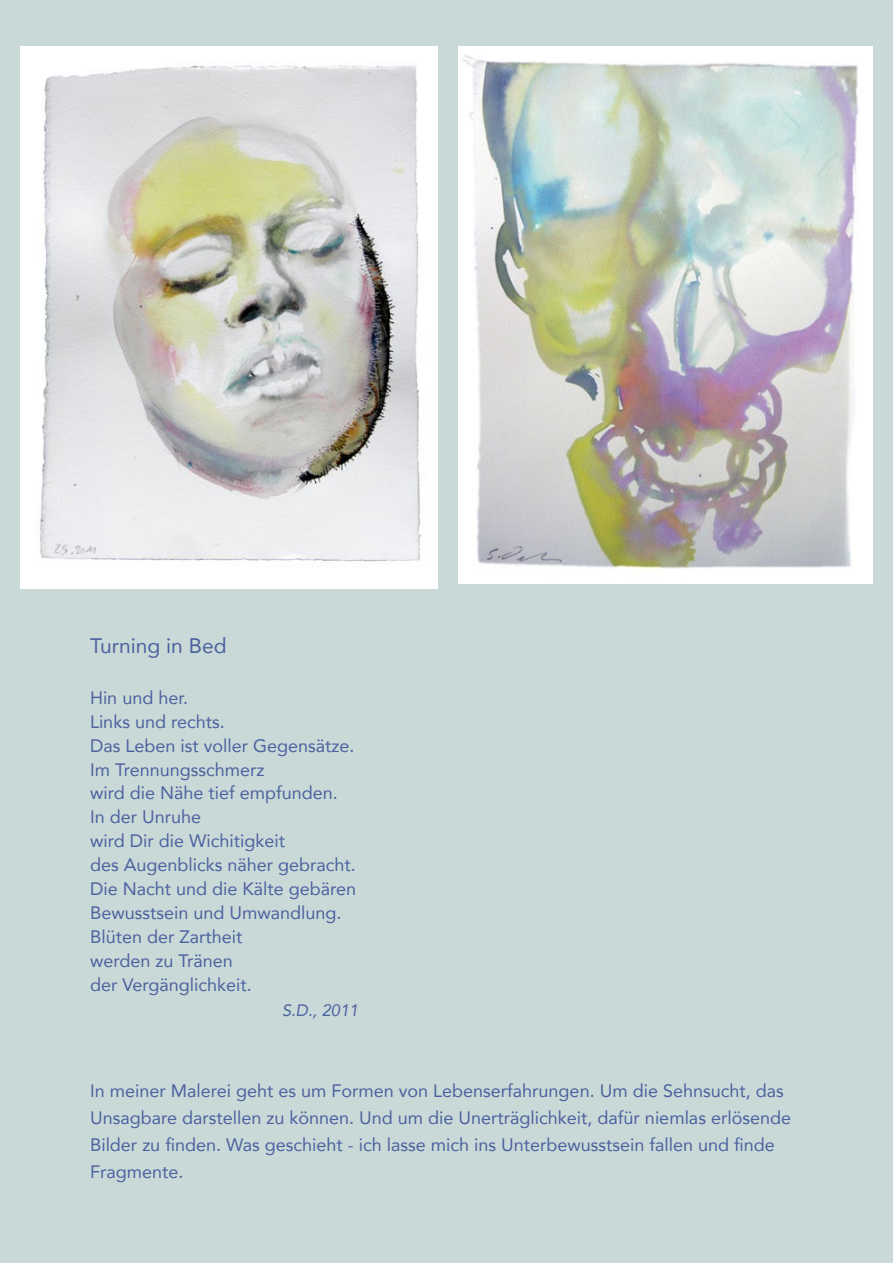
<style>
.page{position:relative;width:893px;height:1263px;background:#c7d7d6}
.page>*{position:absolute;margin:0;border:0;box-sizing:border-box;transform-origin:0 0}
.t1{font:21px "Avenir";color:#4c619f}
.t2{font:18px/24px "Avenir";color:#4c619f}
.t3{font:italic 16.5px "Avenir";color:#4c619f}
</style>
<div class="page">
<img style="left:21px;top:47px;width:417px;height:541px">
<img style="left:459px;top:47px;width:413px;height:536px">
<p class="t1" style="left:90px;top:628px;width:138px">Turning in Bed</p>
<p class="t2" style="left:90px;top:685px;width:268px">Hin und her.<br>Links und rechts.<br>Das Leben ist voller Gegensätze.<br>Im Trennungsschmerz<br>wird die Nähe tief empfunden.<br>In der Unruhe<br>wird Dir die Wichitigkeit<br>des Augenblicks näher gebracht.<br>Die Nacht und die Kälte gebären<br>Bewusstsein und Umwandlung.<br>Blüten der Zartheit<br>werden zu Tränen<br>der Vergänglichkeit.</p>
<p class="t3" style="left:282px;top:1000px;width:78px">S.D., 2011</p>
<p class="t2" style="left:90px;top:1076px;width:702px;line-height:27px">In meiner Malerei geht es um Formen von Lebenserfahrungen. Um die Sehnsucht, das Unsagbare darstellen zu können. Und um die Unerträglichkeit, dafür niemlas erlösende Bilder zu finden. Was geschieht - ich lasse mich ins Unterbewusstsein fallen und finde Fragmente.</p>
</div>
